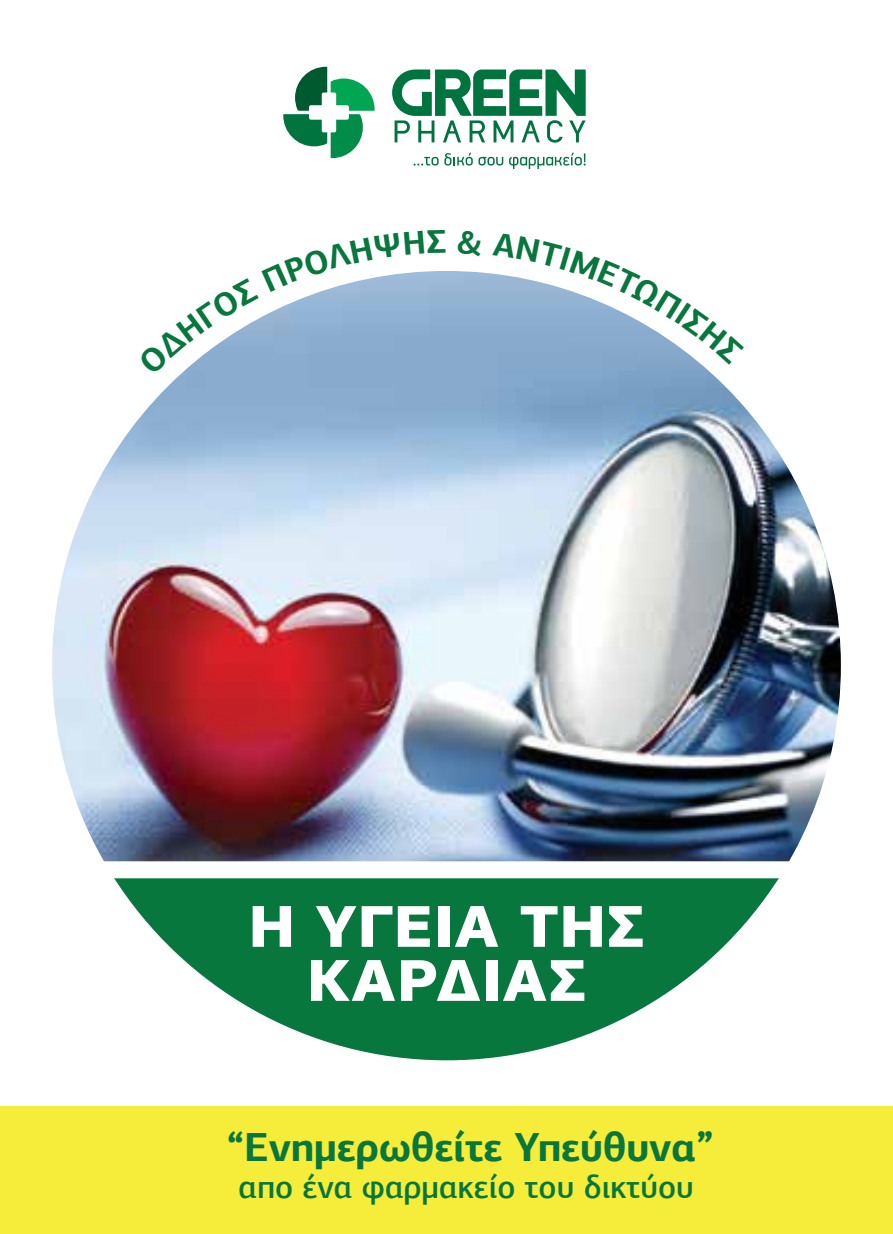
<style>
.page{position:relative;width:893px;height:1234px;background:#fff}
.page>*{position:absolute;margin:0;border:0;box-sizing:border-box;transform-origin:0 0}
.t1{font:900 60px/54px "PF Encore Sans Pro";letter-spacing:.02em;color:#fff;text-align:center}
.t2{font:700 40.8px "PF Agora Sans Pro";color:#07773d}
.t3{font:500 33px "PF Agora Sans Pro";color:#07773d}
</style>
<div class="page">
<div style="left:0;top:1106px;width:893px;height:127px;background:#f6ec3a"></div>
<svg style="left:414px;top:152px;width:89px;height:13px"></svg>
<svg style="left:509px;top:152px;width:77px;height:17px"></svg>
<svg style="left:392px;top:69px;width:194px;height:74px"></svg>
<svg style="left:283px;top:67px;width:92px;height:91px"></svg>
<img style="left:52px;top:271px;width:789px;height:788px;border-radius:394px">
<svg style="left:114px;top:878px;width:665px;height:181px;fill:#07773d"></svg>
<div style="left:89px;top:861px;width:710px;height:17px;background:#fff"></div>
<svg style="left:181px;top:271px;width:265px;height:103px"></svg>
<svg style="left:492px;top:273px;width:210px;height:92px"></svg>
<h1 class="t1" style="left:249px;top:899px;width:397px">Η ΥΓΕΙΑ ΤΗΣ<br>ΚΑΡΔΙΑΣ</h1>
<p class="t2" style="left:227px;top:1120px;width:488px">“Ενημερωθείτε Υπεύθυνα”</p>
<p class="t3" style="left:239px;top:1166px;width:457px">απο ένα φαρμακείο του δικτύου</p>
</div>
